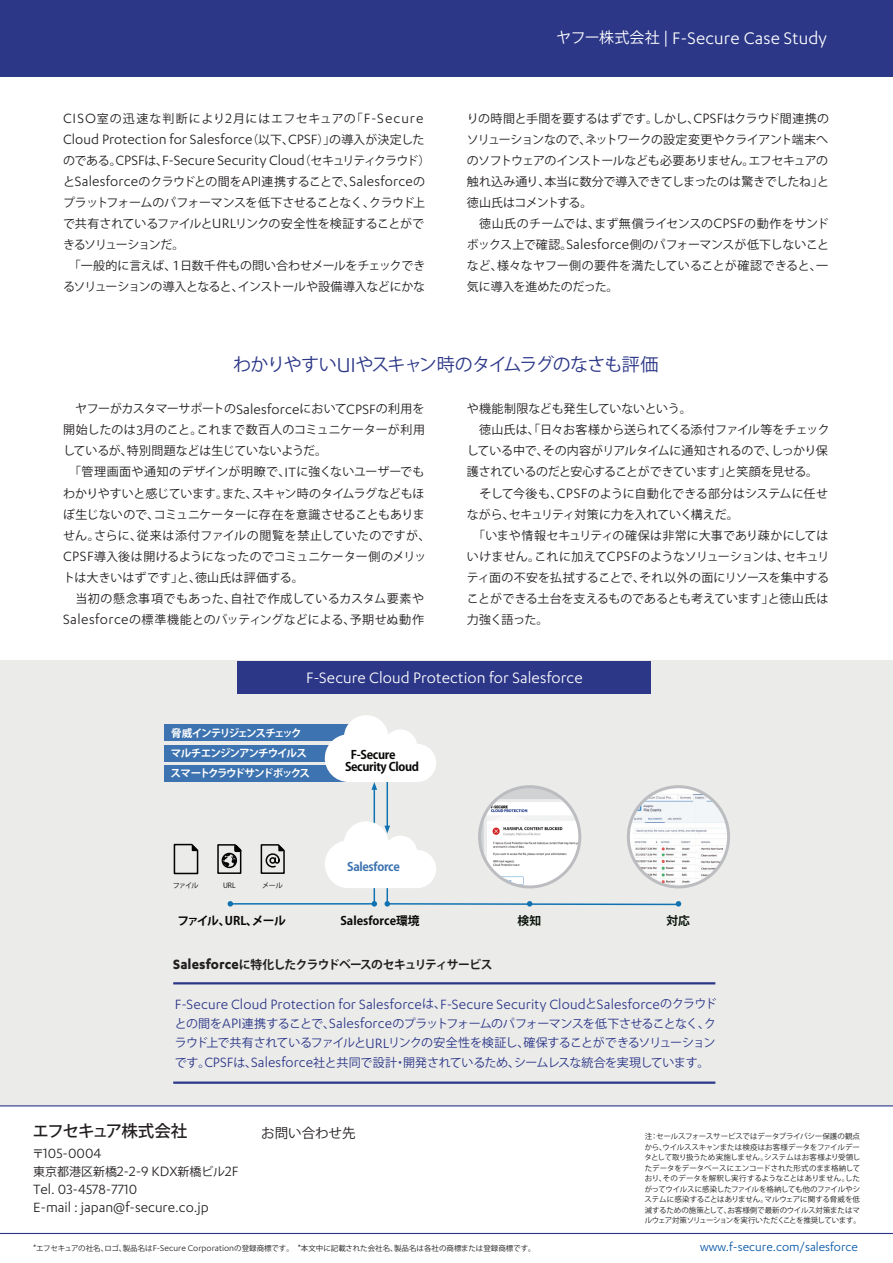
<style>
.page{position:relative;width:893px;height:1263px;background:#fff}
.page>*{position:absolute;margin:0;border:0;box-sizing:border-box;transform-origin:0 0}
.t1{font:19.5px "F Secure Sans";letter-spacing:.01em;color:#fff}
.t2{font:18px "Koz Go Pro";letter-spacing:-.055em;color:#2c3788}
.t3{font:17.55px "F Secure Sans";letter-spacing:.005em;color:#fff}
.t4{font:500 16.5px "Koz Go Pro";letter-spacing:-.06em;color:#231f20}
.t5{font:15.6px/21px "F Secure Sans";color:#231f20}
.t6{font:15.6px "F Secure Sans";letter-spacing:.01em;color:#2c3788}
.t7{font:13.65px "F Secure Sans";color:#0154a6}
.t8{font:13.5px "Koz Go Pro";color:#231f20}
.t9{font:12px/21px "Koz Go Pro";letter-spacing:-.015em;color:#231f20}
.t10{font:12px/19.5px "Koz Go Pro";letter-spacing:-.03em;color:#2c3788;text-align:justify}
.t11{font:12px/21px "Koz Go Pro";letter-spacing:-.035em;color:#231f20}
.t12{font:12px "Koz Go Pro";letter-spacing:.055em;color:#231f20}
.t13{font:700 12px "Koz Go Pro";letter-spacing:-.06em;color:#231f20}
.t14{font:700 11.85px/11.9px "Koz Go Pr 6 N";letter-spacing:-.03em;color:#070906}
.t15{font:700 11.85px "Koz Go Pr 6 N";letter-spacing:-.07em;color:#070906}
.t16{font:700 11.85px "Koz Go Pr 6 N";color:#070906}
.t17{font:700 11.85px "Koz Go Pr 6 N";letter-spacing:-.03em;color:#3d73b0}
.t18{font:700 11.85px "Koz Go Pr 6 N";color:#0b150c}
.t19{font:700 10.65px/20.1px "Koz Go Pr 6 N";letter-spacing:-.115em;color:#fff}
.t20{font:7.5px/10.5px "Koz Go Pro";letter-spacing:-.015em;color:#231f20}
.t21{font:7.05px "Koz Go Pr 6 N";letter-spacing:-.05em;color:#030303}
.s1{font-family:"F Secure Sans";font-size:15.6px}
.s2{font-family:"Koz Go Pro";font-size:12px}
.s3{font-family:"Koz Go Pro";font-size:15px}
.s4{font-family:"F Secure Sans";font-size:23.4px}
.s5{font-family:"F Secure Sans";font-size:9.75px}
</style>
<div class="page">
<div style="left:0;top:661px;width:893px;height:445px;background:#ebebea"></div>
<div style="left:0;top:0;width:893px;height:76px;background:#2c3788"></div>
<div style="left:238px;top:661px;width:413px;height:32px;background:#2c3788"></div>
<hr style="left:173px;top:982px;width:542px;height:2px;background:#2c3788">
<hr style="left:173px;top:1081px;width:542px;height:3px;background:#2c3788">
<hr style="left:0;top:1105px;width:893px;height:1px;background:#2c3788">
<hr style="left:0;top:1233px;width:893px;height:1px;background:#2c3788">
<svg style="left:479px;top:786px;width:101px;height:101px"></svg>
<img style="left:484px;top:799px;width:40px;height:22px">
<img style="left:629px;top:787px;width:66px;height:66px">
<img style="left:695px;top:789px;width:34px;height:95px">
<img style="left:681px;top:853px;width:14px;height:34px">
<div style="left:627px;top:785px;width:103px;height:103px;border:3px solid #bcbdc0;border-radius:50%"></div>
<div style="left:164px;top:724px;width:204px;height:17px;background:#3d73b0"></div>
<div style="left:164px;top:745px;width:204px;height:17px;background:#3d73b0"></div>
<div style="left:164px;top:765px;width:204px;height:17px;background:#3d73b0"></div>
<hr style="left:387px;top:779px;width:1px;height:48px;background:#1072b1">
<hr style="left:374px;top:788px;width:1px;height:36px;background:#1072b1">
<svg style="left:325px;top:715px;width:111px;height:75px"></svg>
<svg style="left:173px;top:843px;width:26px;height:32px"></svg>
<svg style="left:217px;top:821px;width:464px;height:85px"></svg>
<div style="left:269px;top:857px;width:7px;height:7px;border:2px solid #030303;border-radius:50%"></div>
<p class="t12" style="left:63px;top:111px;width:362px"><span class="s1">CISO</span>室の迅速な判断により<span class="s1">2</span>月にはエフセキュアの「<span class="s1">F-Secure</span></p>
<h3 class="t5" style="left:63px;top:128px;width:369px">Cloud Protection for Salesforce<span class="s2">（以下、</span>CPSF<span class="s2">）」の導入が決定したのである。</span>CPSF<span class="s2">は、</span>F-Secure Security Cloud<span class="s2">（セキュリティクラウド）と</span>Salesforce<span class="s2">のクラウドとの間を</span>API<span class="s2">連携することで、</span>Salesforce<span class="s2">の</span></h3>
<p class="t11" style="left:63px;top:192px;width:364px">プラットフォームのパフォーマンスを低下させることなく、クラウド上で共有されているファイルと<span class="s1">URL</span>リンクの安全性を検証することができるソリューションだ。<br>　「一般的に言えば、１日数千件もの問い合わせメールをチェックできるソリューションの導入となると、インストールや設備導入などにかな</p>
<h1 class="t1" style="left:556px;top:27px;width:272px"><span class="s3">ヤフー株式会社</span> | F-Secure Case Study</h1>
<p class="t9" style="left:467px;top:108px;width:364px">りの時間と手間を要するはずです。しかし、<span class="s1">CPSF</span>はクラウド間連携のソリューションなので、ネットワークの設定変更やクライアント端末へのソフトウェアのインストールなども必要ありません。エフセキュアの触れ込み通り、本当に数分で導入できてしまったのは驚きでしたね」と徳山氏はコメントする。<br>　徳山氏のチームでは、まず無償ライセンスの<span class="s1">CPSF</span>の動作をサンドボックス上で確認。<span class="s1">Salesforce</span>側のパフォーマンスが低下しないことなど、様々なヤフー側の要件を満たしていることが確認できると、一気に導入を進めたのだった。</p>
<h2 class="t2" style="left:233px;top:353px;width:427px">わかりやすい<span class="s4">UI</span>やスキャン時のタイムラグのなさも評価</h2>
<p class="t9" style="left:63px;top:399px;width:369px">　ヤフーがカスタマーサポートの<span class="s1">Salesforce</span>において<span class="s1">CPSF</span>の利用を開始したのは<span class="s1">3</span>月のこと。これまで数百人のコミュニケーターが利用しているが、特別問題などは生じていないようだ。<br>　「管理画面や通知のデザインが明瞭で、<span class="s1">IT</span>に強くないユーザーでもわかりやすいと感じています。また、スキャン時のタイムラグなどもほぼ生じないので、コミュニケーターに存在を意識させることもありません。さらに、従来は添付ファイルの閲覧を禁止していたのですが、<span class="s1">CPSF</span>導入後は開けるようになったのでコミュニケーター側のメリットは大きいはずです」と、徳山氏は評価する。<br>　当初の懸念事項でもあった、自社で作成しているカスタム要素や<span class="s1">Salesforce</span>の標準機能とのバッティングなどによる、予期せぬ動作</p>
<p class="t9" style="left:467px;top:399px;width:364px">や機能制限なども発生していないという。<br>　徳山氏は、「日々お客様から送られてくる添付ファイル等をチェックしている中で、その内容がリアルタイムに通知されるので、しっかり保護されているのだと安心することができています」と笑顔を見せる。　そして今後も、<span class="s1">CPSF</span>のように自動化できる部分はシステムに任せながら、セキュリティ対策に力を入れていく構えだ。<br>　「いまや情報セキュリティの確保は非常に大事であり疎かにしてはいけません。これに加えて<span class="s1">CPSF</span>のようなソリューションは、セキュリティ面の不安を払拭することで、それ以外の面にリソースを集中することができる土台を支えるものであるとも考えています」と徳山氏は力強く語った。</p>
<h3 class="t3" style="left:306px;top:668px;width:278px">F-Secure Cloud Protection for Salesforce</h3>
<p class="t19" style="left:170px;top:723px;width:141px">脅威インテリジェンスチェックマルチエンジンアンチウイルススマートクラウドサンドボックス</p>
<p class="t21" style="left:173px;top:881px;width:27px">ファイル</p>
<p class="t21" style="left:223px;top:881px;width:14px">URL</p>
<p class="t21" style="left:262px;top:881px;width:22px">メール</p>
<p class="t14" style="left:345px;top:749px;width:76px;text-indent:6px">F-Secure<br>Security Cloud</p>
<p class="t17" style="left:347px;top:860px;width:54px">Salesforce</p>
<p class="t15" style="left:178px;top:914px;width:110px">ファイル、URL、メール</p>
<p class="t16" style="left:340px;top:914px;width:81px">Salesforce環境</p>
<p class="t18" style="left:518px;top:914px;width:25px">検知</p>
<p class="t18" style="left:666px;top:914px;width:25px">対応</p>
<p class="t13" style="left:173px;top:957px;width:321px"><span class="s1">Salesforce</span>に特化したクラウドベースのセキュリティサービス</p>
<h3 class="t6" style="left:175px;top:995px;width:544px">F-Secure Cloud Protection for Salesforce<span class="s2">は、</span>F-Secure Security Cloud<span class="s2">と</span>Salesforce<span class="s2">のクラウド</span></h3>
<p class="t10" style="left:175px;top:1014px;width:543px">との間を<span class="s1">API</span>連携することで、<span class="s1">Salesforce</span>のプラットフォームのパフォーマンスを低下させることなく、クラウド上で共有されているファイルと<span class="s1">URL</span>リンクの安全性を検証し、確保することができるソリューションです。<span class="s1">CPSF</span>は、<span class="s1">Salesforce</span>社と共同で設計・開発されているため、シームレスな統合を実現しています。</p>
<h3 class="t4" style="left:33px;top:1120px;width:156px">エフセキュア株式会社</h3>
<p class="t8" style="left:261px;top:1124px;width:96px">お問い合わせ先</p>
<h3 class="t5" style="left:32px;top:1143px;width:71px"><span class="s2">〒</span>105-0004</h3>
<p class="t9" style="left:33px;top:1161px;width:207px">東京都港区新橋<span class="s1">2-2-9 KDX</span>新橋ビル<span class="s1">2F</span></p>
<h3 class="t5" style="left:33px;top:1180px;width:177px;line-height:18px">Tel. 03-4578-7710<br>E-mail : japan@f-secure.co.jp</h3>
<p class="t20" style="left:33px;top:1243px;width:504px"><span class="s5">*</span>エフセキュアの社名、ロゴ、製品名は<span class="s5">F-Secure Corporation</span>の登録商標です。　<span class="s5">*</span>本文中に記載された会社名、製品名は各社の商標または登録商標です。</p>
<p class="t7" style="left:700px;top:1239px;width:159px">www.f-secure.com/salesforce</p>
<p class="t20" style="left:644px;top:1132px;width:218px">注：セールスフォースサービスではデータプライバシー保護の観点から、ウイルススキャンまたは検疫はお客様データをファイルデータとして取り扱うため実施しません。システムはお客様より受領したデータをデータベースにエンコードされた形式のまま格納しており、そのデータを解釈し実行するようなことはありません。したがってウイルスに感染したファイルを格納しても他のファイルやシステムに感染することはありません。マルウェアに関する脅威を低減するための施策として、お客様側で最新のウイルス対策またはマルウェア対策ソリューションを実行いただくことを推奨しています。</p>
</div>
